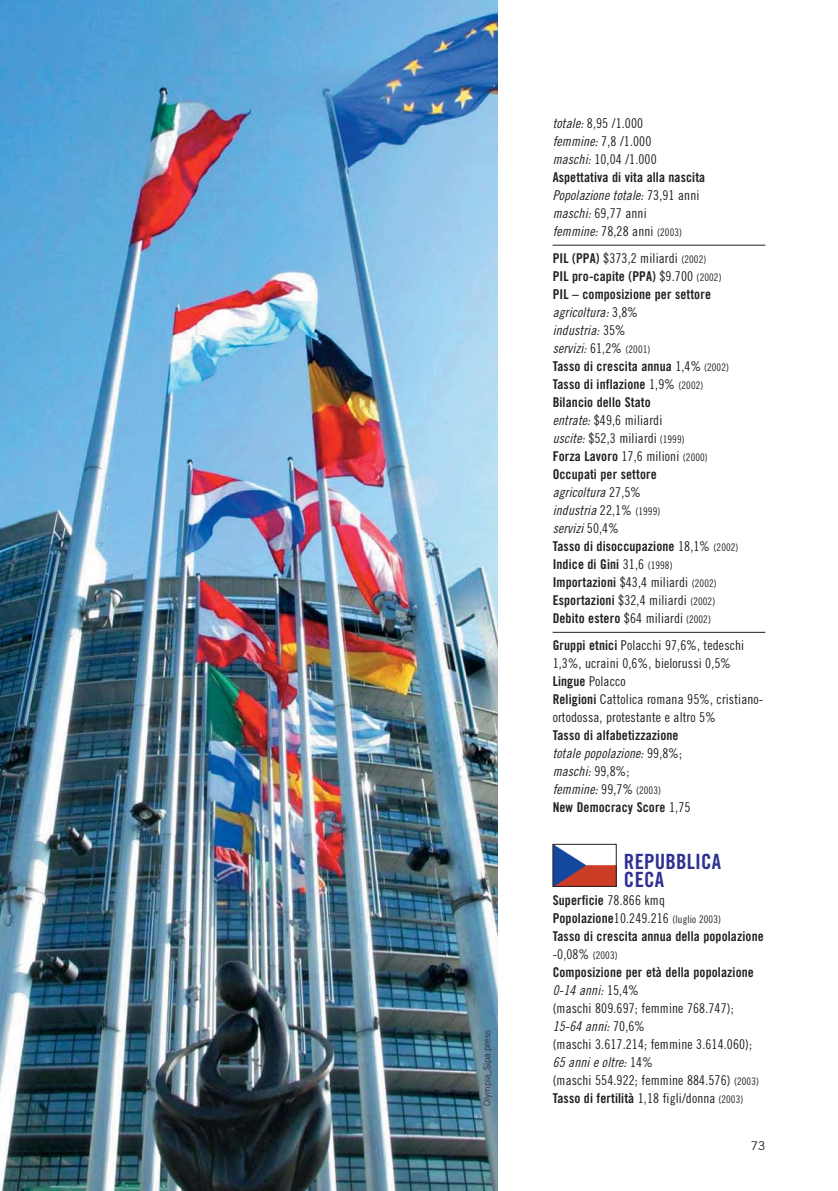
<style>
.page{position:relative;width:838px;height:1191px;background:#fff}
.page>*{position:absolute;margin:0;border:0;box-sizing:border-box;transform-origin:0 0}
.t1{font:21px/18px "Trade Gothic Bold Cond Twenty";letter-spacing:.01em;color:#2e3092}
.t2{font:13.5px/18px "Trade Gothic Cond Eighteen";letter-spacing:.01em;color:#231f20}
.t3{font:13.5px/18px "Trade Gothic Bold Cond Twenty";letter-spacing:.01em;color:#231f20}
.t4{font:13.5px/18px "Trade Gothic Cond Eighteen Obl";letter-spacing:.01em;color:#231f20}
.t5{font:12px "Trade Gothic";color:#231f20}
.t6{font:10.5px "Trade Gothic Cond Eighteen";letter-spacing:.01em;color:#231f20}
.t7{font:300 9px "Trade Gothic";color:#231f20}
.s1{font-family:"Trade Gothic Cond Eighteen Obl"}
.s2{font-family:"Trade Gothic Cond Eighteen"}
.s3{font-size:10.5px}
.s4{font-family:"Trade Gothic Bold Cond Twenty"}
.s5{font-family:"Trade Gothic Cond Eighteen";font-size:10.5px}
.s6{font-family:"Trade Gothic Bold Cond Twenty";font-size:13.5px}
.s7{font-size:13.5px}
</style>
<div class="page">
<hr style="left:552px;top:245px;width:213px;height:1px;background:#231f20">
<hr style="left:552px;top:632px;width:213px;height:1px;background:#231f20">
<img style="left:0;top:0;width:497px;height:1190px">
<img style="left:554px;top:846px;width:60px;height:38px">
<div style="left:552px;top:844px;width:64px;height:42px;border:1px solid #231f20"></div>
<p class="t7" style="left:483px;top:1105px;width:77px;rotate:-90deg">Olympia_Sipa press</p>
<p class="t2" style="left:552px;top:115px;width:106px"><span class="s1">totale:</span> 8,95 /1.000 <span class="s1">femmine:</span> 7,8 /1.000 <span class="s1">maschi:</span> 10,04 /1.000</p>
<p class="t3" style="left:552px;top:169px;width:154px">Aspettativa di vita alla nascita</p>
<p class="t4" style="left:552px;top:187px;width:148px">Popolazione totale: <span class="s2">73,91 anni</span></p>
<p class="t2" style="left:552px;top:205px;width:131px"><span class="s1">maschi:</span> 69,77 anni <span class="s1">femmine:</span> 78,28 anni <span class="s3">(2003)</span></p>
<p class="t2" style="left:552px;top:250px;width:155px"><span class="s4">PIL (PPA)</span> $373,2 miliardi <span class="s3">(2002)</span></p>
<p class="t3" style="left:552px;top:268px;width:170px">PIL pro-capite (PPA) <span class="s2">$9.700</span> <span class="s5">(2002)<br></span>PIL – composizione per settore</p>
<p class="t4" style="left:552px;top:304px;width:99px">agricoltura: <span class="s2">3,8% </span>industria: <span class="s2">35% </span>servizi: <span class="s2">61,2%</span> <span class="s5">(2001)</span></p>
<p class="t3" style="left:552px;top:358px;width:178px">Tasso di crescita annua <span class="s2">1,4%</span> <span class="s5">(2002)<br></span>Tasso di inflazione <span class="s2">1,9%</span> <span class="s5">(2002)<br></span>Bilancio dello Stato</p>
<p class="t2" style="left:552px;top:412px;width:133px"><span class="s1">entrate:</span> $49,6 miliardi <span class="s1">uscite:</span> $52,3 miliardi <span class="s3">(1999)</span></p>
<p class="t3" style="left:552px;top:448px;width:157px">Forza Lavoro <span class="s2">17,6 milioni</span> <span class="s5">(2000)<br></span>Occupati per settore</p>
<p class="t4" style="left:552px;top:484px;width:109px">agricoltura <span class="s2">27,5% </span>industria <span class="s2">22,1%</span> <span class="s5">(1999) </span>servizi <span class="s2">50,4%</span></p>
<p class="t3" style="left:552px;top:538px;width:187px">Tasso di disoccupazione <span class="s2">18,1%</span> <span class="s5">(2002)<br></span>Indice di Gini <span class="s2">31,6</span> <span class="s5">(1998)</span></p>
<p class="t2" style="left:552px;top:574px;width:166px"><span class="s4">Importazioni</span> $43,4 miliardi <span class="s3">(2002)<br></span><span class="s4">Esportazioni</span> $32,4 miliardi <span class="s3">(2002)</span></p>
<p class="t3" style="left:552px;top:610px;width:160px">Debito estero <span class="s2">$64 miliardi</span> <span class="s5">(2002)</span></p>
<p class="t2" style="left:552px;top:637px;width:212px"><span class="s4">Gruppi etnici</span> Polacchi 97,6%, tedeschi 1,3%, ucraini 0,6%, bielorussi 0,5% <span class="s4">Lingue</span> Polacco<br><span class="s4">Religioni</span> Cattolica romana 95%, cristiano&shy;ortodossa, protestante e altro 5%</p>
<p class="t3" style="left:552px;top:727px;width:127px">Tasso di alfabetizzazione</p>
<p class="t4" style="left:552px;top:745px;width:131px">totale popolazione: <span class="s2">99,8%; </span>maschi: <span class="s2">99,8%;<br></span>femmine: <span class="s2">99,7%</span> <span class="s5">(2003)</span></p>
<p class="t3" style="left:552px;top:799px;width:139px">New Democracy Score <span class="s2">1,75</span></p>
<h1 class="t1" style="left:624px;top:854px;width:99px">REPUBBLICA<br>CECA</h1>
<p class="t3" style="left:552px;top:892px;width:114px">Superficie <span class="s2">78.866 kmq</span></p>
<p class="t6" style="left:552px;top:915px;width:170px"><span class="s6">Popolazione</span><span class="s7">10.249.216</span> (luglio 2003)</p>
<p class="t3" style="left:552px;top:928px;width:213px">Tasso di crescita annua della popolazione</p>
<p class="t2" style="left:552px;top:946px;width:67px">-0,08% <span class="s3">(2003)</span></p>
<p class="t3" style="left:552px;top:964px;width:203px">Composizione per età della popolazione</p>
<p class="t4" style="left:552px;top:982px;width:88px">0-14 anni: <span class="s2">15,4%</span></p>
<p class="t2" style="left:552px;top:1000px;width:182px">(maschi 809.697; femmine 768.747);</p>
<p class="t4" style="left:552px;top:1018px;width:94px">15-64 anni: <span class="s2">70,6%</span></p>
<p class="t2" style="left:552px;top:1036px;width:201px">(maschi 3.617.214; femmine 3.614.060);</p>
<p class="t4" style="left:552px;top:1054px;width:102px">65 anni e oltre: <span class="s2">14%</span></p>
<p class="t2" style="left:552px;top:1072px;width:208px">(maschi 554.922; femmine 884.576) <span class="s3">(2003)</span></p>
<p class="t3" style="left:552px;top:1090px;width:192px">Tasso di fertilità <span class="s2">1,18 figli/donna</span> <span class="s5">(2003)</span></p>
<p class="t5" style="left:750px;top:1141px;width:16px">73</p>
</div>
